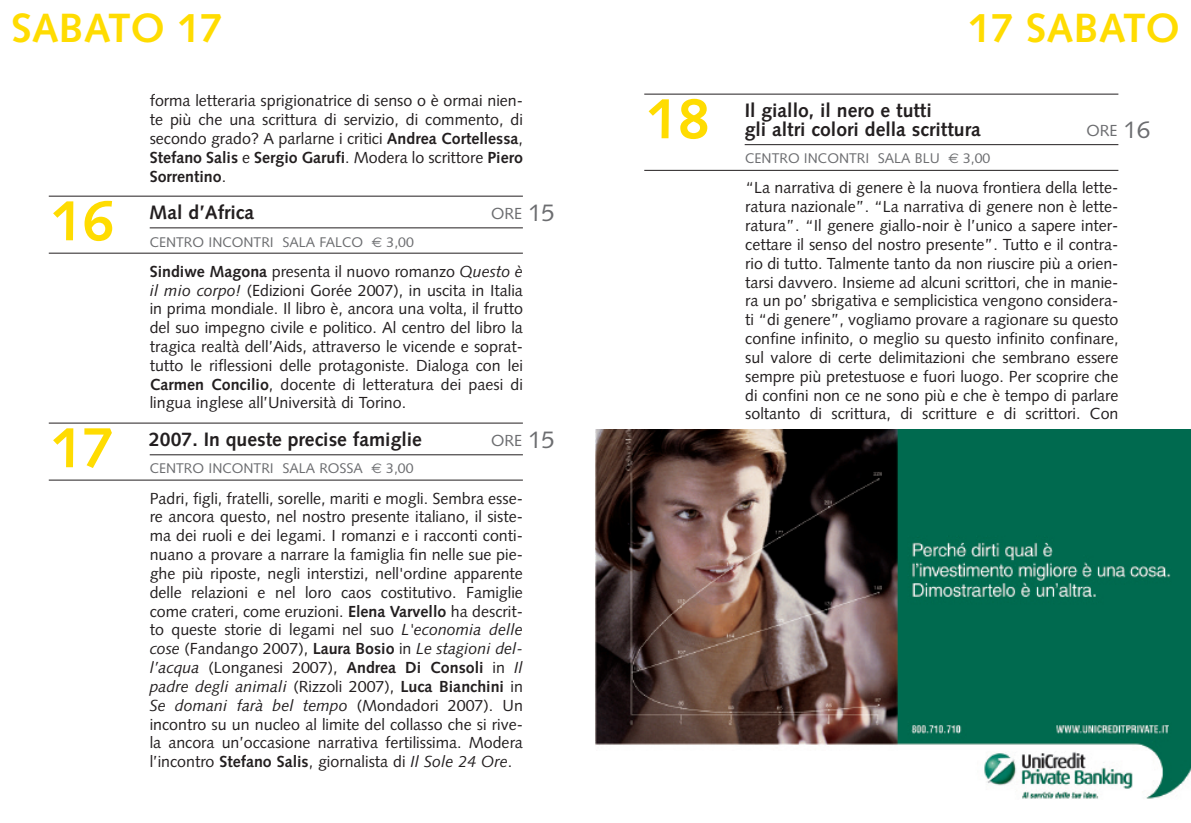
<style>
.page{position:relative;width:1191px;height:823px;background:#fff}
.page>*{position:absolute;margin:0;border:0;box-sizing:border-box;transform-origin:0 0}
.t1{font:700 57px "Syntax";color:#ffdc01}
.t2{font:700 40.8px "Syntax";color:#ffdc01}
.t3{font:700 19.4px/18.8px "Syntax";color:#231f20}
.t4{font:16px/18.8px "Syntax";color:#231f20;text-align:justify}
.t5{font:16px "Syntax";color:#6c6d70}
.t6{font:14px "Syntax";color:#6c6d70}
.s1{font-weight:700}
.s2{font-size:24px}
.s3{font-family:"Euro Sans"}
.s4{font-style:italic}
</style>
<div class="page">
<hr style="left:644px;top:94px;width:474px;height:1px;background:#231f20">
<hr style="left:744px;top:144px;width:374px;height:1px;background:#231f20">
<hr style="left:644px;top:170px;width:474px;height:1px;background:#231f20">
<hr style="left:49px;top:196px;width:474px;height:1px;background:#231f20">
<hr style="left:150px;top:227px;width:373px;height:1px;background:#231f20">
<hr style="left:49px;top:253px;width:474px;height:1px;background:#231f20">
<hr style="left:49px;top:422px;width:474px;height:1px;background:#231f20">
<hr style="left:150px;top:454px;width:373px;height:1px;background:#231f20">
<hr style="left:49px;top:479px;width:474px;height:1px;background:#231f20">
<img style="left:596px;top:429px;width:595px;height:370px">
<h2 class="t2" style="left:11px;top:11px;width:213px">SABATO 17</h2>
<h2 class="t2" style="left:968px;top:11px;width:213px">17 SABATO</h2>
<h1 class="t1" style="left:51px;top:197px;width:65px">16</h1>
<h1 class="t1" style="left:51px;top:424px;width:65px">17</h1>
<p class="t4" style="left:150px;top:93px;width:375px">forma letteraria sprigionatrice di senso o è ormai nien&shy;te più che una scrittura di servizio, di commento, di secondo grado? A parlarne i critici <span class="s1">Andrea Cortellessa</span>, <span class="s1">Stefano Salis</span> e <span class="s1">Sergio Garufi</span>. Modera lo scrittore <span class="s1">Piero Sorrentino</span>.</p>
<p class="t3" style="left:149px;top:205px;width:107px">Mal d’Africa</p>
<p class="t5" style="left:491px;top:207px;width:65px">ORE <span class="s2">15</span></p>
<p class="t6" style="left:150px;top:236px;width:266px">CENTRO INCONTRI SALA FALCO <span class="s3">€</span> 3,00</p>
<p class="t4" style="left:150px;top:263px;width:375px"><span class="s1">Sindiwe Magona</span> presenta il nuovo romanzo <span class="s4">Questo è il mio corpo!</span> (Edizioni Gorée 2007), in uscita in Italia in prima mondiale. Il libro è, ancora una volta, il frutto del suo impegno civile e politico. Al centro del libro la tragica realtà dell’Aids, attraverso le vicende e soprat&shy;tutto le riflessioni delle protagoniste. Dialoga con lei <span class="s1">Carmen Concilio</span>, docente di letteratura dei paesi di lingua inglese all’Università di Torino.</p>
<p class="t3" style="left:149px;top:431px;width:274px">2007. In queste precise famiglie</p>
<p class="t5" style="left:491px;top:434px;width:65px">ORE <span class="s2">15</span></p>
<p class="t6" style="left:150px;top:462px;width:265px">CENTRO INCONTRI SALA ROSSA <span class="s3">€</span> 3,00</p>
<p class="t4" style="left:150px;top:490px;width:375px">Padri, figli, fratelli, sorelle, mariti e mogli. Sembra esse&shy;re ancora questo, nel nostro presente italiano, il siste&shy;ma dei ruoli e dei legami. I romanzi e i racconti conti&shy;nuano a provare a narrare la famiglia fin nelle sue pie&shy;ghe più riposte, negli interstizi, nell'ordine apparente delle relazioni e nel loro caos costitutivo. Famiglie come crateri, come eruzioni. <span class="s1">Elena Varvello</span> ha descrit&shy;to queste storie di legami nel suo <span class="s4">L'economia delle cose</span> (Fandango 2007), <span class="s1">Laura Bosio</span> in <span class="s4">Le stagioni del&shy;l’acqua</span> (Longanesi 2007), <span class="s1">Andrea Di Consoli</span> in <span class="s4">Il padre degli animali</span> (Rizzoli 2007), <span class="s1">Luca Bianchini</span> in <span class="s4">Se domani farà bel tempo</span> (Mondadori 2007). Un incontro su un nucleo al limite del collasso che si rive&shy;la ancora un’occasione narrativa fertilissima. Modera l’incontro <span class="s1">Stefano Salis</span>, giornalista di <span class="s4">Il Sole 24 Ore</span>.</p>
<h1 class="t1" style="left:646px;top:95px;width:65px">18</h1>
<p class="t3" style="left:744px;top:103px;width:238px">Il giallo, il nero e tutti<br>gli altri colori della scrittura</p>
<p class="t5" style="left:1086px;top:124px;width:65px">ORE <span class="s2">16</span></p>
<p class="t6" style="left:745px;top:153px;width:247px">CENTRO INCONTRI SALA BLU <span class="s3">€</span> 3,00</p>
<p class="t4" style="left:745px;top:180px;width:375px">“La narrativa di genere è la nuova frontiera della lette&shy;ratura nazionale”. “La narrativa di genere non è lette&shy;ratura”. “Il genere giallo-noir è l’unico a sapere inter&shy;cettare il senso del nostro presente”. Tutto e il contra&shy;rio di tutto. Talmente tanto da non riuscire più a orien&shy;tarsi davvero. Insieme ad alcuni scrittori, che in manie&shy;ra un po’ sbrigativa e semplicistica vengono considera&shy;ti “di genere”, vogliamo provare a ragionare su questo confine infinito, o meglio su questo infinito confinare, sul valore di certe delimitazioni che sembrano essere sempre più pretestuose e fuori luogo. Per scoprire che di confini non ce ne sono più e che è tempo di parlare soltanto di scrittura, di scritture e di scrittori. Con</p>
</div>
